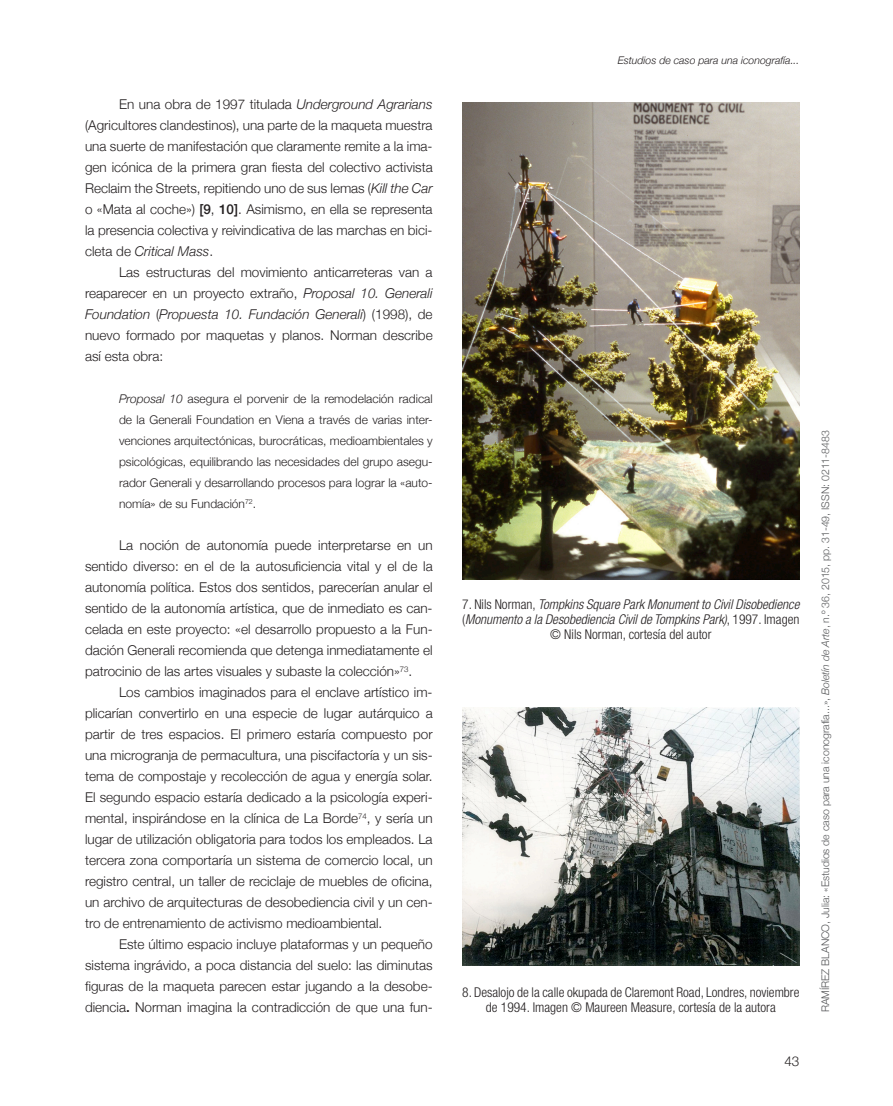
<style>
.page{position:relative;width:893px;height:1106px;background:#fff}
.page>*{position:absolute;margin:0;border:0;box-sizing:border-box;transform-origin:0 0}
.t1{font:300 13.5px/21px "Helvetica Neue";color:#231f20;text-align:justify}
.t2{font:italic 300 condensed 13.5px/15px "Helvetica Neue";color:#231f20;text-align:center}
.t3{font:300 condensed 13.5px/15px "Helvetica Neue";color:#231f20;text-align:center}
.t4{font:300 12px/21px "Helvetica Neue";color:#231f20;text-align:justify}
.t5{font:300 10.5px "Helvetica Neue";color:#57585a}
.t6{font:italic 300 10.5px "Helvetica Neue";color:#231f20}
.s1{font-style:italic}
.s2{font-weight:500}
.s3{font-style:normal}
</style>
<div class="page">
<img style="left:462px;top:102px;width:337px;height:477px">
<img style="left:462px;top:707px;width:337px;height:258px">
<p class="t1" style="left:85px;top:93px;width:349px;text-indent:34px">En una obra de 1997 titulada <span class="s1">Underground Agrarians </span>(Agricultores clandestinos), una parte de la maqueta muestra una suerte de manifestación que claramente remite a la ima&shy;gen icónica de la primera gran fiesta del colectivo activista Reclaim the Streets, repitiendo uno de sus lemas (<span class="s1">Kill the Car </span>o «Mata al coche») <span class="s2">[9</span>, <span class="s2">10]</span>. Asimismo, en ella se representa la presencia colectiva y reivindicativa de las marchas en bici&shy;cleta de <span class="s1">Critical Mass</span>.</p>
<p class="t1" style="left:85px;top:261px;width:349px;text-indent:34px">Las estructuras del movimiento anticarreteras van a reaparecer en un proyecto extraño, <span class="s1">Proposal 10. Generali Foundation</span> (<span class="s1">Propuesta 10. Fundación Generali</span>) (1998), de nuevo formado por maquetas y planos. Norman describe así esta obra:</p>
<p class="t4" style="left:119px;top:387px;width:315px"><span class="s1">Proposal 10</span> asegura el porvenir de la remodelación radical de la Generali Foundation en Viena a través de varias inter&shy;venciones arquitectónicas, burocráticas, medioambientales y psicológicas, equilibrando las necesidades del grupo asegu&shy;rador Generali y desarrollando procesos para lograr la «auto&shy;nomía» de su Fundación<sup>72</sup>.</p>
<p class="t1" style="left:85px;top:534px;width:349px;text-indent:34px">La noción de autonomía puede interpretarse en un sentido diverso: en el de la autosuficiencia vital y el de la autonomía política. Estos dos sentidos, parecerían anular el sentido de la autonomía artística, que de inmediato es can&shy;celada en este proyecto: «el desarrollo propuesto a la Fun&shy;dación Generali recomienda que detenga inmediatamente el patrocinio de las artes visuales y subaste la colección»<sup>73</sup>.</p>
<p class="t1" style="left:85px;top:681px;width:349px;text-indent:34px">Los cambios imaginados para el enclave artístico im&shy;plicarían convertirlo en una especie de lugar autárquico a partir de tres espacios. El primero estaría compuesto por una microgranja de permacultura, una piscifactoría y un sis&shy;tema de compostaje y recolección de agua y energía solar.<br>El segundo espacio estaría dedicado a la psicología experi&shy;mental, inspirándose en la clínica de La Borde<sup>74</sup>, y sería un lugar de utilización obligatoria para todos los empleados. La tercera zona comportaría un sistema de comercio local, un registro central, un taller de reciclaje de muebles de oficina, un archivo de arquitecturas de desobediencia civil y un cen&shy;tro de entrenamiento de activismo medioambiental.</p>
<p class="t1" style="left:85px;top:933px;width:349px;text-indent:34px">Este último espacio incluye plataformas y un pequeño sistema ingrávido, a poca distancia del suelo: las diminutas figuras de la maqueta parecen estar jugando a la desobe&shy;diencia<span class="s2">.</span> Norman imagina la contradicción de que una fun-</p>
<p class="t6" style="left:618px;top:52px;width:183px">Estudios de caso para una iconografía...</p>
<p class="t2" style="left:462px;top:596px;width:339px"><span class="s3">7. Nils Norman,</span> Tompkins Square Park Monument to Civil Disobedience <span class="s3">(</span>Monumento a la Desobediencia Civil de Tompkins Park)<span class="s3">, 1997. Imagen © Nils Norman, cortesía del autor</span></p>
<p class="t3" style="left:462px;top:984px;width:339px">8. Desalojo de la calle okupada de Claremont Road, Londres, noviembre de 1994. Imagen © Maureen Measure, cortesía de la autora</p>
<p class="t1" style="left:784px;top:1049px;width:17px">43</p>
<p class="t5" style="left:817px;top:1012px;width:583px;rotate:-90deg">Ramírez Blanco, Julia: «Estudios de caso para una iconografía...», <span class="s1">Boletín de Arte</span>, n.º 36, 2015, pp. 31-49, ISSN: 0211-8483</p>
</div>
